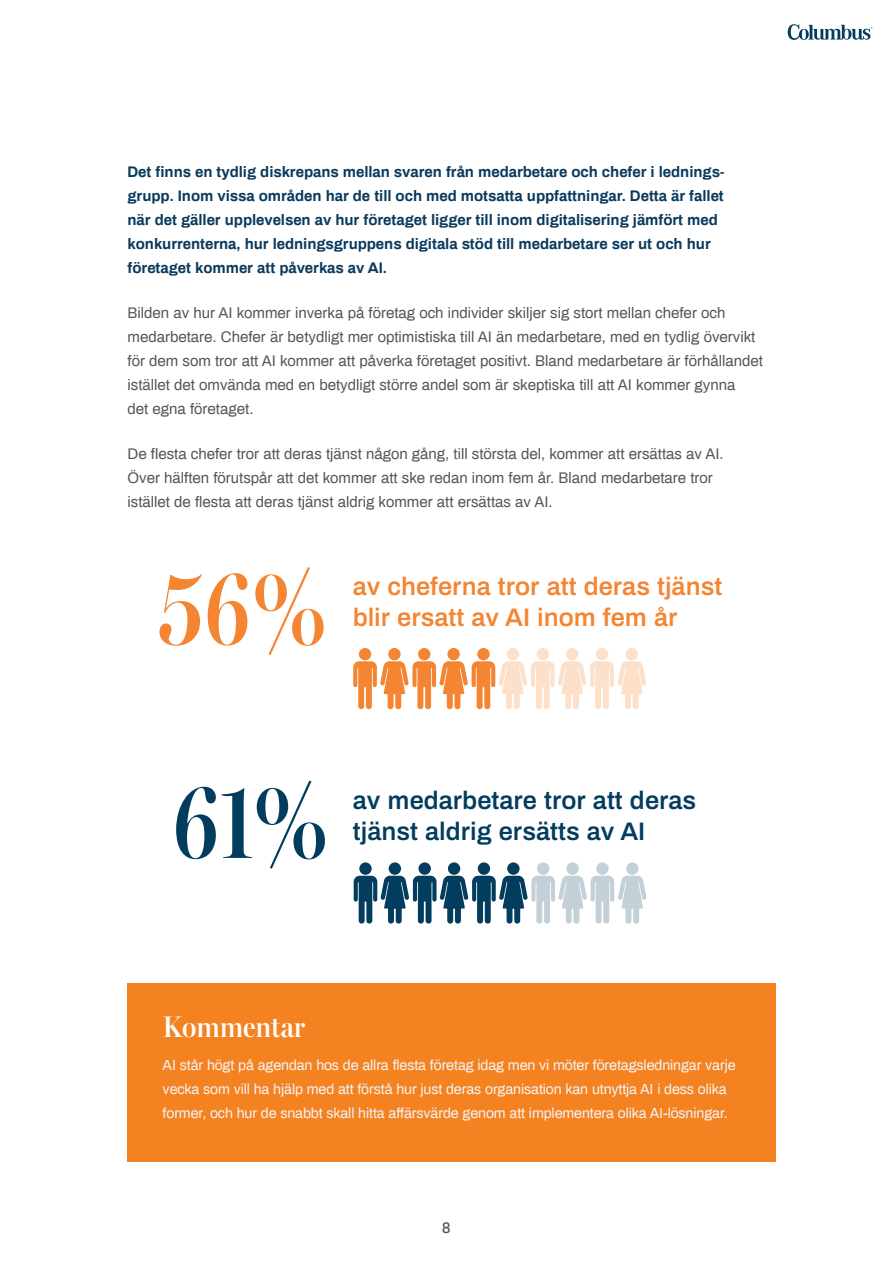
<style>
.page{position:relative;width:893px;height:1263px;background:#fff}
.page>*{position:absolute;margin:0;border:0;box-sizing:border-box;transform-origin:0 0}
.t1{font:600 extra-condensed 112.8px "Miller Banner";color:#f48532}
.t2{font:600 extra-condensed 112.8px "Miller Banner";color:#023d5e}
.t3{font:600 30px "Miller Banner Condensed";letter-spacing:-.005em;color:#fff}
.t4{font:600 25.35px "Archivo";color:#f48532}
.t5{font:600 25.35px/30.5px "Archivo";color:#023d5e}
.t6{font:15px/24px "Archivo";color:#545554}
.t7{font:700 15px/24px "Archivo";letter-spacing:-.005em;color:#0a3a5d}
.t8{font:500 15px "Archivo";color:#545554}
.t9{font:14.25px/24px "Archivo";letter-spacing:-.005em;color:#f4f4f6}
.s1{font-size:103.35px}
</style>
<div class="page">
<svg style="left:788px;top:24px;width:84px;height:16px"></svg>
<div style="left:359px;top:648px;width:12px;height:12px;background:#f48532;border-radius:50%"></div>
<div style="left:388px;top:648px;width:13px;height:12px;background:#f48532;border-radius:50%"></div>
<div style="left:626px;top:648px;width:12px;height:12px;background:#fce0ca;border-radius:50%"></div>
<div style="left:418px;top:648px;width:12px;height:12px;background:#f48532;border-radius:50%"></div>
<div style="left:447px;top:648px;width:13px;height:12px;background:#f48532;border-radius:50%"></div>
<div style="left:477px;top:648px;width:13px;height:12px;background:#f48532;border-radius:50%"></div>
<div style="left:507px;top:648px;width:12px;height:12px;background:#fce0ca;border-radius:50%"></div>
<div style="left:537px;top:648px;width:12px;height:12px;background:#fce0ca;border-radius:50%"></div>
<div style="left:566px;top:648px;width:12px;height:12px;background:#fce0ca;border-radius:50%"></div>
<div style="left:596px;top:648px;width:12px;height:12px;background:#fce0ca;border-radius:50%"></div>
<svg style="left:353px;top:661px;width:293px;height:48px"></svg>
<svg style="left:359px;top:862px;width:13px;height:13px"></svg>
<div style="left:389px;top:862px;width:12px;height:13px;background:#023d5e;border-radius:50%"></div>
<div style="left:626px;top:862px;width:12px;height:13px;background:#c3d0d7;border-radius:50%"></div>
<div style="left:418px;top:862px;width:13px;height:13px;background:#023d5e;border-radius:50%"></div>
<div style="left:448px;top:862px;width:12px;height:13px;background:#023d5e;border-radius:50%"></div>
<div style="left:478px;top:862px;width:12px;height:13px;background:#023d5e;border-radius:50%"></div>
<div style="left:507px;top:862px;width:13px;height:13px;background:#023d5e;border-radius:50%"></div>
<div style="left:537px;top:862px;width:12px;height:13px;background:#c3d0d7;border-radius:50%"></div>
<div style="left:566px;top:862px;width:13px;height:13px;background:#c3d0d7;border-radius:50%"></div>
<div style="left:596px;top:862px;width:13px;height:13px;background:#c3d0d7;border-radius:50%"></div>
<svg style="left:354px;top:876px;width:293px;height:48px"></svg>
<div style="left:128px;top:983px;width:648px;height:179px;background:#f58220"></div>
<p class="t7" style="left:128px;top:159px;width:599px">Det finns en tydlig diskrepans mellan svaren från medarbetare och chefer i lednings&shy;grupp. Inom vissa områden har de till och med motsatta uppfattningar. Detta är fallet när det gäller upplevelsen av hur företaget ligger till inom digitalisering jämfört med konkurrenterna, hur ledningsgruppens digitala stöd till medarbetare ser ut och hur företaget kommer att påverkas av AI.</p>
<p class="t6" style="left:128px;top:300px;width:637px">Bilden av hur AI kommer inverka på företag och individer skiljer sig stort mellan chefer och medarbetare. Chefer är betydligt mer optimistiska till AI än medarbetare, med en tydlig övervikt för dem som tror att AI kommer att påverka företaget positivt. Bland medarbetare är förhållandet istället det omvända med en betydligt större andel som är skeptiska till att AI kommer gynna<br>det egna företaget.</p>
<p class="t6" style="left:128px;top:441px;width:598px">De flesta chefer tror att deras tjänst någon gång, till största del, kommer att ersättas av AI.<br>Över hälften förutspår att det kommer att ske redan inom fem år. Bland medarbetare tror istället de flesta att deras tjänst aldrig kommer att ersättas av AI.</p>
<h1 class="t1" style="left:157px;top:520px;width:172px">5<span class="s1">6</span>%</h1>
<h3 class="t4" style="left:353px;top:569px;width:371px">av cheferna tror att deras tjänst</h3>
<h3 class="t4" style="left:353px;top:599px;width:326px">blir ersatt av AI inom fem år</h3>
<h1 class="t2" style="left:172px;top:734px;width:159px"><span class="s1">6</span>1%</h1>
<h3 class="t5" style="left:353px;top:785px;width:345px">av medarbetare tror att deras tjänst aldrig ersätts av AI</h3>
<h2 class="t3" style="left:163px;top:1004px;width:144px">Kommentar</h2>
<p class="t9" style="left:163px;top:1053px;width:574px">AI står högt på agendan hos de allra flesta företag idag men vi möter företagsledningar varje vecka som vill ha hjälp med att förstå hur just deras organisation kan utnyttja AI i dess olika former, och hur de snabbt skall hitta affärsvärde genom att implementera olika AI-lösningar.</p>
<p class="t8" style="left:442px;top:1217px;width:10px">8</p>
</div>
